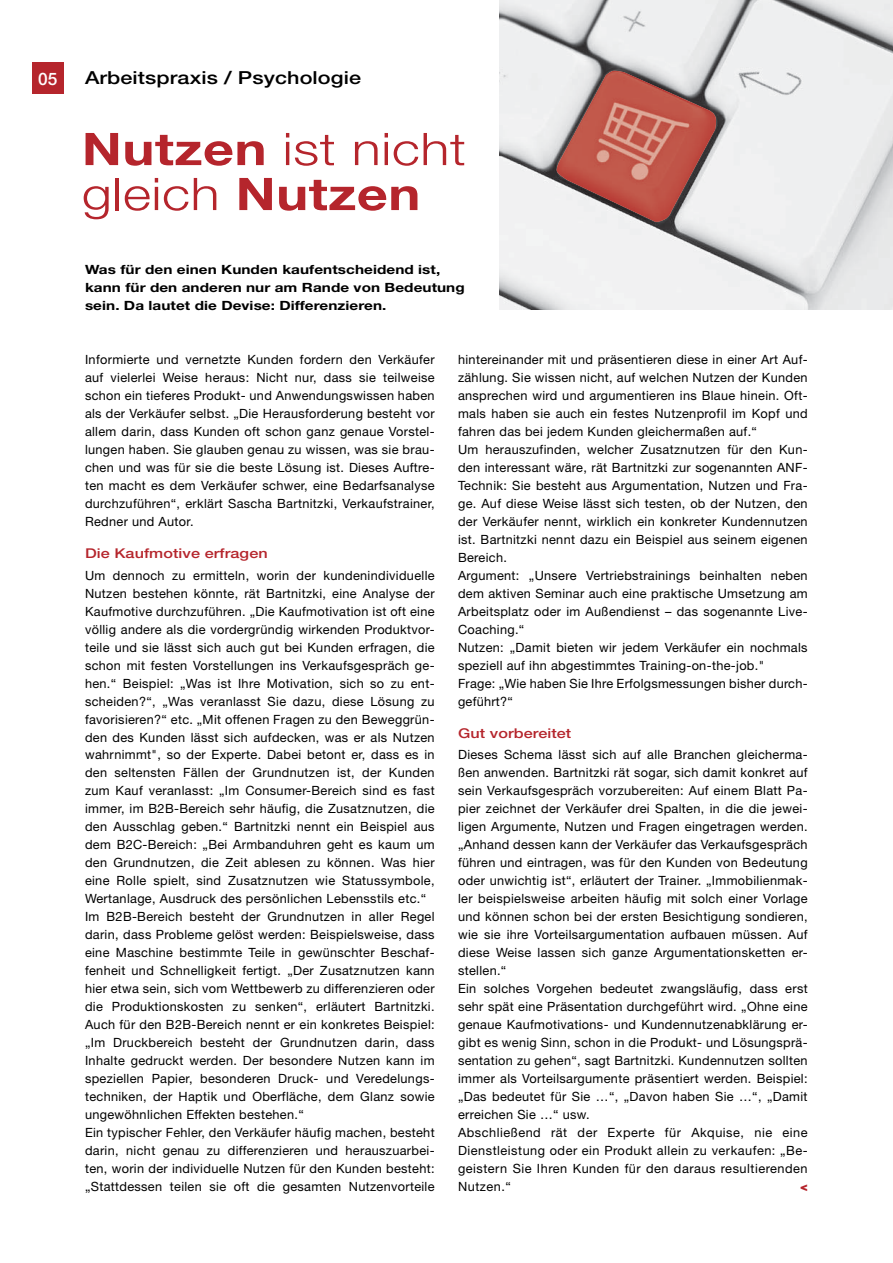
<style>
.page{position:relative;width:893px;height:1263px;background:#fff}
.page>*{position:absolute;margin:0;border:0;box-sizing:border-box;transform-origin:0 0}
.t1{font:300 45px/45px "Helvetica Neue LT";letter-spacing:.01em;color:#b5252c;scale:1.2 1}
.t2{font:500 18px "Helvetica Neue LT";letter-spacing:.005em;color:#000;scale:1.2 1}
.t3{font:500 17.25px "Helvetica Neue LT";color:#fff}
.t4{font:500 13.5px "Helvetica Neue LT";letter-spacing:.005em;color:#b5252c;scale:1.2 1}
.t5{font:12.75px/18px "Helvetica Neue LT";letter-spacing:.025em;color:#000}
.t6{font:700 12.75px/18px "Helvetica Neue LT";letter-spacing:.005em;color:#000;scale:1.2 1}
.t7{font:900 12.75px "Helvetica Neue LT";color:#b5252c}
.s1{font-weight:700}
</style>
<div class="page">
<div style="left:32px;top:62px;width:32px;height:32px;background:#b5252c"></div>
<img style="left:499px;top:0;width:394px;height:310px">
<img style="left:556px;top:71px;width:160px;height:152px">
<h3 class="t3" style="left:38px;top:72px;width:21px">05</h3>
<h2 class="t2" style="left:85px;top:72px;width:232px">Arbeitspraxis / Psychologie</h2>
<h1 class="t1" style="left:82px;top:127px;width:321px"><span class="s1">Nutzen</span> ist nicht gleich <span class="s1">Nutzen</span></h1>
<p class="t6" style="left:85px;top:261px;width:318px">Was für den einen Kunden kaufentscheidend ist, kann für den anderen nur am Rande von Bedeutung sein. Da lautet die Devise: Differenzieren.</p>
<p class="t5" style="left:85px;top:351px;width:351px;text-align:justify">Informierte und vernetzte Kunden fordern den Verkäufer auf vielerlei Weise heraus: Nicht nur, dass sie teilweise schon ein tieferes Produkt- und Anwendungswissen haben als der Verkäufer selbst. „Die Herausforderung besteht vor allem darin, dass Kunden oft schon ganz genaue Vorstel&shy;lungen haben. Sie glauben genau zu wissen, was sie brau&shy;chen und was für sie die beste Lösung ist. Dieses Auftre&shy;ten macht es dem Verkäufer schwer, eine Bedarfsanalyse durchzuführen“, erklärt Sascha Bartnitzki, Verkaufstrainer, Redner und Autor.</p>
<p class="t4" style="left:85px;top:549px;width:154px">Die Kaufmotive erfragen</p>
<p class="t5" style="left:85px;top:567px;width:351px">Um dennoch zu ermitteln, worin der kundenindividuelle Nutzen bestehen könnte, rät Bartnitzki, eine Analyse der Kaufmotive durchzuführen. „Die Kaufmotivation ist oft eine völlig andere als die vordergründig wirkenden Produktvor&shy;teile und sie lässt sich auch gut bei Kunden erfragen, die schon mit festen Vorstellungen ins Verkaufsgespräch ge&shy;hen.“ Beispiel: „Was ist Ihre Motivation, sich so zu ent&shy;scheiden?“, „Was veranlasst Sie dazu, diese Lösung zu favorisieren?“ etc. „Mit offenen Fragen zu den Beweggrün&shy;den des Kunden lässt sich aufdecken, was er als Nutzen wahrnimmt", so der Experte. Dabei betont er, dass es in den seltensten Fällen der Grundnutzen ist, der Kunden zum Kauf veranlasst: „Im Consumer-Bereich sind es fast immer, im B2B-Bereich sehr häufig, die Zusatznutzen, die den Ausschlag geben.“ Bartnitzki nennt ein Beispiel aus dem B2C-Bereich: „Bei Armbanduhren geht es kaum um den Grundnutzen, die Zeit ablesen zu können. Was hier eine Rolle spielt, sind Zusatznutzen wie Statussymbole, Wertanlage, Ausdruck des persönlichen Lebensstils etc.“ Im B2B-Bereich besteht der Grundnutzen in aller Regel darin, dass Probleme gelöst werden: Beispielsweise, dass eine Maschine bestimmte Teile in gewünschter Beschaf&shy;fenheit und Schnelligkeit fertigt. „Der Zusatznutzen kann hier etwa sein, sich vom Wettbewerb zu differenzieren oder die Produktionskosten zu senken“, erläutert Bartnitzki.<br>Auch für den B2B-Bereich nennt er ein konkretes Beispiel: „Im Druckbereich besteht der Grundnutzen darin, dass Inhalte gedruckt werden. Der besondere Nutzen kann im speziellen Papier, besonderen Druck- und Veredelungs&shy;techniken, der Haptik und Oberfläche, dem Glanz sowie ungewöhnlichen Effekten bestehen.“<br>Ein typischer Fehler, den Verkäufer häufig machen, besteht darin, nicht genau zu differenzieren und herauszuarbei&shy;ten, worin der individuelle Nutzen für den Kunden besteht: „Stattdessen teilen sie oft die gesamten Nutzenvorteile</p>
<p class="t5" style="left:458px;top:351px;width:351px">hintereinander mit und präsentieren diese in einer Art Auf&shy;zählung. Sie wissen nicht, auf welchen Nutzen der Kunden ansprechen wird und argumentieren ins Blaue hinein. Oft&shy;mals haben sie auch ein festes Nutzenprofil im Kopf und fahren das bei jedem Kunden gleichermaßen auf.“<br>Um herauszufinden, welcher Zusatznutzen für den Kun&shy;den interessant wäre, rät Bartnitzki zur sogenannten ANF-Technik: Sie besteht aus Argumentation, Nutzen und Fra&shy;ge. Auf diese Weise lässt sich testen, ob der Nutzen, den der Verkäufer nennt, wirklich ein konkreter Kundennutzen ist. Bartnitzki nennt dazu ein Beispiel aus seinem eigenen Bereich.<br>Argument: „Unsere Vertriebstrainings beinhalten neben dem aktiven Seminar auch eine praktische Umsetzung am Arbeitsplatz oder im Außendienst – das sogenannte Live-Coaching.“<br>Nutzen: „Damit bieten wir jedem Verkäufer ein nochmals speziell auf ihn abgestimmtes Training-on-the-job."<br>Frage: „Wie haben Sie Ihre Erfolgsmessungen bisher durch&shy;geführt?“</p>
<p class="t4" style="left:458px;top:729px;width:96px">Gut vorbereitet</p>
<p class="t5" style="left:458px;top:747px;width:351px">Dieses Schema lässt sich auf alle Branchen gleicherma&shy;ßen anwenden. Bartnitzki rät sogar, sich damit konkret auf sein Verkaufsgespräch vorzubereiten: Auf einem Blatt Pa&shy;pier zeichnet der Verkäufer drei Spalten, in die die jewei&shy;ligen Argumente, Nutzen und Fragen eingetragen werden. „Anhand dessen kann der Verkäufer das Verkaufsgespräch führen und eintragen, was für den Kunden von Bedeutung oder unwichtig ist“, erläutert der Trainer. „Immobilienmak&shy;ler beispielsweise arbeiten häufig mit solch einer Vorlage und können schon bei der ersten Besichtigung sondieren, wie sie ihre Vorteilsargumentation aufbauen müssen. Auf diese Weise lassen sich ganze Argumentationsketten er&shy;stellen.“<br>Ein solches Vorgehen bedeutet zwangsläufig, dass erst sehr spät eine Präsentation durchgeführt wird. „Ohne eine genaue Kaufmotivations- und Kundennutzenabklärung er&shy;gibt es wenig Sinn, schon in die Produkt- und Lösungsprä&shy;sentation zu gehen“, sagt Bartnitzki. Kundennutzen sollten immer als Vorteilsargumente präsentiert werden. Beispiel: „Das bedeutet für Sie …“, „Davon haben Sie …“, „Damit erreichen Sie …“ usw.<br>Abschließend rät der Experte für Akquise, nie eine Dienstleistung oder ein Produkt allein zu verkaufen: „Be&shy;geistern Sie Ihren Kunden für den daraus resultierenden Nutzen.“</p>
<p class="t7" style="left:800px;top:1179px;width:9px">&lt;</p>
</div>
